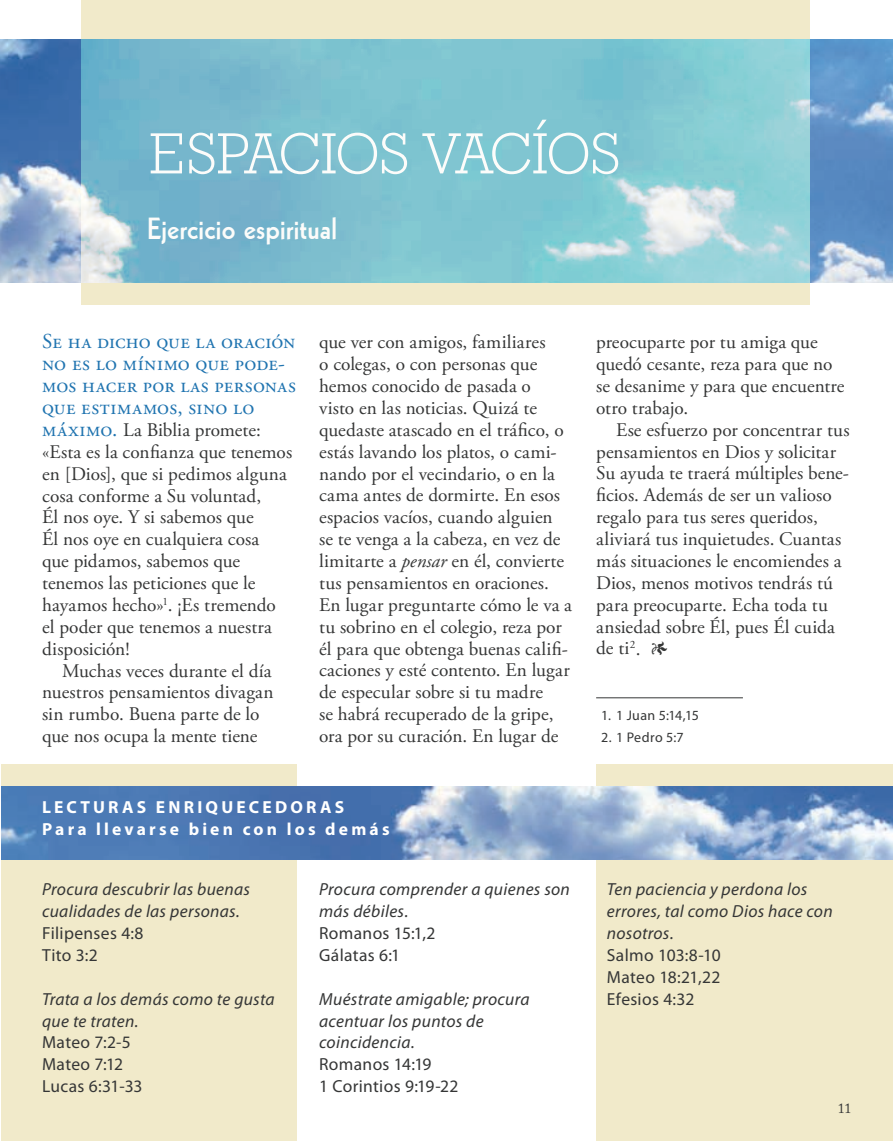
<style>
.page{position:relative;width:893px;height:1141px;background:#fff}
.page>*{position:absolute;margin:0;border:0;box-sizing:border-box;transform-origin:0 0}
.t1{font:57.75px "Geometric Slab 712 BT Light A";letter-spacing:-.025em;color:#fcfcfa}
.t2{font:29.75px "Geometric 231 BT Bold C";color:#fcfcfa}
.t3{font:21.18px/21.9px "Adobe Garamond Pro";letter-spacing:.015em;color:#2074b0}
.t4{font:19.25px/21.9px "Adobe Garamond Pro";letter-spacing:.005em;color:#353636}
.t5{font:italic 17.5px/21.9px "Myriad Pro";letter-spacing:.02em;color:#353636}
.t6{font:17.5px/21.9px "Myriad Pro";letter-spacing:.015em;color:#353636}
.t7{font:700 17.5px/21.9px "Myriad Pro";letter-spacing:.18em;color:#fff}
.t8{font:14px "Myriad Pro";letter-spacing:.025em;color:#353636}
.t9{font:14px "Adobe Caslon Pro";color:#353636}
.s1{font-size:21.18px;color:#2074b0}
.s2{font-style:italic}
.s3{font-size:20.12px}
</style>
<div class="page">
<div style="left:596px;top:764px;width:297px;height:377px;background:#f1eaca"></div>
<div style="left:2px;top:764px;width:295px;height:377px;background:#f1eaca"></div>
<div style="left:81px;top:0;width:729px;height:305px;background:#f1eaca"></div>
<img style="left:0;top:40px;width:893px;height:243px">
<img style="left:2px;top:787px;width:891px;height:73px">
<hr style="left:596px;top:697px;width:147px;height:1px;background:#353636">
<h1 class="t1" style="left:149px;top:118px;width:474px">ESPACIOS VACÍOS</h1>
<h2 class="t2" style="left:147px;top:209px;width:192px">Ejercicio espiritual</h2>
<p class="t3" style="left:42px;top:332px;width:255px">Se ha dicho que la oración no es lo mínimo que pode&shy;mos hacer por las personas que estimamos, sino lo</p>
<p class="t4" style="left:42px;top:420px;width:252px"><span class="s1">máximo.</span> La Biblia promete: «Esta es la confianza que tenemos en [Dios], que si pedimos alguna cosa conforme a Su voluntad,<br>Él nos oye. Y si sabemos que<br>Él nos oye en cualquiera cosa<br>que pidamos, sabemos que tenemos las peticiones que le hayamos hecho»<sup>1</sup>. ¡Es tremendo el poder que tenemos a nuestra disposición!</p>
<p class="t4" style="left:42px;top:660px;width:233px;text-indent:20px">Muchas veces durante el día nuestros pensamientos divagan sin rumbo. Buena parte de lo que nos ocupa la mente tiene</p>
<p class="t4" style="left:319px;top:332px;width:255px">que ver con amigos, familiares<br>o colegas, o con personas que hemos conocido de pasada o<br>visto en las noticias. Quizá te quedaste atascado en el tráfico, o estás lavando los platos, o cami&shy;nando por el vecindario, o en la cama antes de dormirte. En esos espacios vacíos, cuando alguien<br>se te venga a la cabeza, en vez de limitarte a <span class="s2">pensar</span> en él, convierte tus pensamientos en oraciones.<br>En lugar preguntarte cómo le va a tu sobrino en el colegio, reza por él para que obtenga buenas califi&shy;caciones y esté contento. En lugar de especular sobre si tu madre<br>se habrá recuperado de la gripe, ora por su curación. En lugar de</p>
<p class="t4" style="left:596px;top:332px;width:250px">preocuparte por tu amiga que quedó cesante, reza para que no se desanime y para que encuentre otro trabajo.</p>
<p class="t4" style="left:596px;top:419px;width:255px;text-indent:20px">Ese esfuerzo por concentrar tus pensamientos en Dios y solicitar<br>Su ayuda te traerá múltiples bene&shy;ficios. Además de ser un valioso regalo para tus seres queridos, aliviará tus inquietudes. Cuantas más situaciones le encomiendes a<br>Dios, menos motivos tendrás tú para preocuparte. Echa toda tu ansiedad sobre Él, pues Él cuida de ti<sup>2</sup>. <span class="s3">1</span></p>
<p class="t8" style="left:601px;top:707px;width:100px">1. 1 Juan 5:14,15</p>
<p class="t8" style="left:601px;top:729px;width:84px">2. 1 Pedro 5:7</p>
<p class="t7" style="left:42px;top:796px;width:349px">LECTURAS ENRIQUECEDORAS<br>Para llevarse bien con los demás</p>
<p class="t5" style="left:42px;top:878px;width:209px">Procura descubrir las buenas cualidades de las personas.</p>
<p class="t6" style="left:42px;top:922px;width:103px">Filipenses 4:8<br>Tito 3:2</p>
<p class="t5" style="left:42px;top:988px;width:234px">Trata a los demás como te gusta que te traten.</p>
<p class="t6" style="left:42px;top:1031px;width:102px">Mateo 7:2-5<br>Mateo 7:12<br>Lucas 6:31-33</p>
<p class="t5" style="left:319px;top:878px;width:252px">Procura comprender a quienes son más débiles.</p>
<p class="t6" style="left:319px;top:922px;width:118px">Romanos 15:1,2<br>Gálatas 6:1</p>
<p class="t5" style="left:319px;top:988px;width:212px">Muéstrate amigable; procura acentuar los puntos de coincidencia.</p>
<p class="t6" style="left:319px;top:1053px;width:141px">Romanos 14:19<br>1 Corintios 9:19-22</p>
<p class="t5" style="left:607px;top:878px;width:227px">Ten paciencia y perdona los errores, tal como Dios hace con nosotros.</p>
<p class="t6" style="left:607px;top:944px;width:115px;text-align:justify">Salmo 103:8-10<br>Mateo 18:21,22<br>Efesios 4:32</p>
<p class="t9" style="left:838px;top:1100px;width:15px">11</p>
</div>
